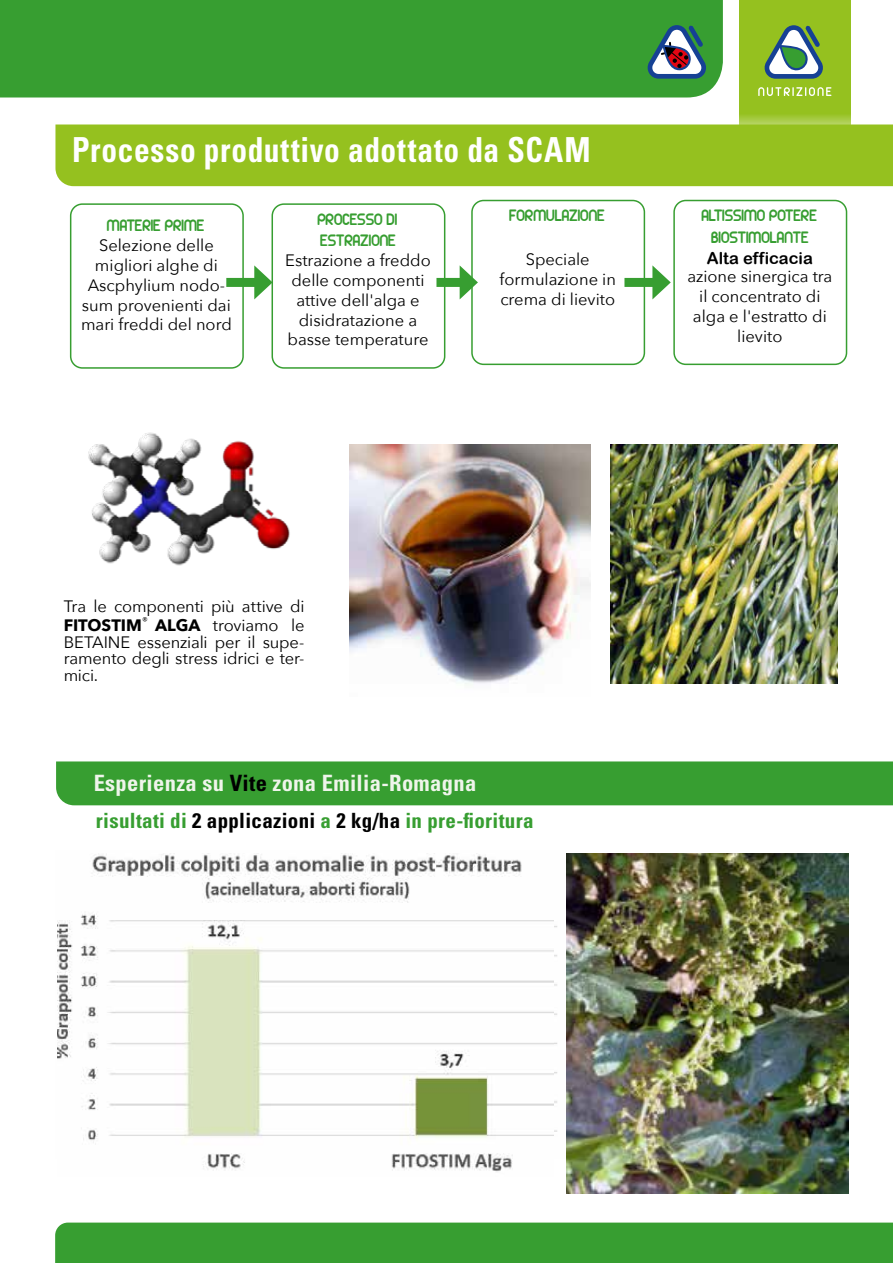
<style>
.page{position:relative;width:893px;height:1263px;background:#fff}
.page>*{position:absolute;margin:0;border:0;box-sizing:border-box;transform-origin:0 0}
.t1{font:700 condensed 34.5px "Univers LT Std";letter-spacing:.025em;color:#fff;scale:.91 1}
.t2{font:700 condensed 22.5px "Univers LT Std";letter-spacing:.015em;color:#eff5eb}
.t3{font:700 condensed 21px "Univers LT Std";letter-spacing:.015em;color:#379e31}
.t4{font:300 18px/21.6px "z Arista";color:#379e31}
.t5{font:16.5px/19.8px "Avenir Next";color:#000;text-align:center}
.t6{font:16.5px "Arial Rounded MT Bold";color:#000}
.s1{font-weight:700}
.s2{color:#000}
</style>
<div class="page">
<div style="left:56px;top:761px;width:837px;height:44px;background:#379e31"></div>
<div style="left:0;top:0;width:723px;height:97px;background:#379e31"></div>
<div style="left:739px;top:0;width:111px;height:157px;background:#95c11f"></div>
<svg style="left:758px;top:87px;width:73px;height:9px"></svg>
<svg style="left:764px;top:25px;width:59px;height:54px"></svg>
<svg style="left:648px;top:25px;width:58px;height:54px"></svg>
<div style="left:55px;top:1222px;width:838px;height:41px;background:#379e31"></div>
<div style="left:70px;top:203px;width:174px;height:166px;border:2px solid #379e31;border-radius:12px"></div>
<div style="left:272px;top:203px;width:173px;height:166px;border:2px solid #379e31;border-radius:12px"></div>
<div style="left:471px;top:200px;width:174px;height:165px;border:2px solid #379e31;border-radius:12px"></div>
<div style="left:673px;top:200px;width:174px;height:165px;border:2px solid #379e31;border-radius:12px"></div>
<img style="left:88px;top:432px;width:202px;height:134px">
<img style="left:350px;top:444px;width:241px;height:240px">
<img style="left:610px;top:444px;width:228px;height:239px">
<img style="left:566px;top:853px;width:282px;height:341px">
<div style="left:55px;top:124px;width:838px;height:62px;background:#95c11f"></div>
<div style="left:624px;top:278px;width:36px;height:9px;background:#379e31"></div>
<svg style="left:652px;top:265px;width:19px;height:34px"></svg>
<img style="left:57px;top:853px;width:497px;height:319px">
<div style="left:226px;top:278px;width:35px;height:9px;background:#379e31"></div>
<svg style="left:254px;top:265px;width:19px;height:34px"></svg>
<div style="left:436px;top:278px;width:31px;height:9px;background:#379e31"></div>
<svg style="left:460px;top:265px;width:18px;height:34px"></svg>
<h1 class="t1" style="left:72px;top:128px;width:571px">Processo produttivo adottato da SCAM</h1>
<p class="t4" style="left:107px;top:214px;width:99px">MATERIE PRIME</p>
<p class="t5" style="left:81px;top:235px;width:152px">Selezione delle migliori alghe di<br>Ascphylium nodo&shy;sum provenienti dai mari freddi del nord</p>
<p class="t4" style="left:317px;top:208px;width:81px">PROCESSO DI<br>ESTRAZIONE</p>
<p class="t5" style="left:285px;top:250px;width:147px">Estrazione a freddo delle componenti attive dell'alga e disidratazione a basse temperature</p>
<p class="t4" style="left:509px;top:204px;width:97px">FORMULAZIONE</p>
<p class="t5" style="left:500px;top:249px;width:118px">Speciale formulazione in crema di lievito</p>
<p class="t4" style="left:701px;top:204px;width:117px;text-align:center">ALTISSIMO POTERE<br>BIOSTIMOLANTE</p>
<p class="t6" style="left:707px;top:249px;width:107px">Alta efficacia</p>
<p class="t5" style="left:687px;top:266px;width:147px">azione sinergica tra il concentrato di alga e l'estratto di lievito</p>
<p class="t5" style="left:64px;top:596px;width:242px;text-align:left">Tra le componenti più attive di<br><span class="s1">FITOSTIM</span><sup>®</sup> <span class="s1">ALGA</span> troviamo le</p>
<p class="t5" style="left:64px;top:633px;width:242px;line-height:16.5px;text-align:justify">BETAINE essenziali per il supe&shy;ramento degli stress idrici e ter&shy;mici.</p>
<h2 class="t2" style="left:94px;top:769px;width:384px">Esperienza su <span class="s2">Vite</span> zona Emilia-Romagna</h2>
<p class="t3" style="left:96px;top:807px;width:439px">risultati di <span class="s2">2 applicazioni</span> a <span class="s2">2 kg/ha</span> in pre-fioritura</p>
</div>
